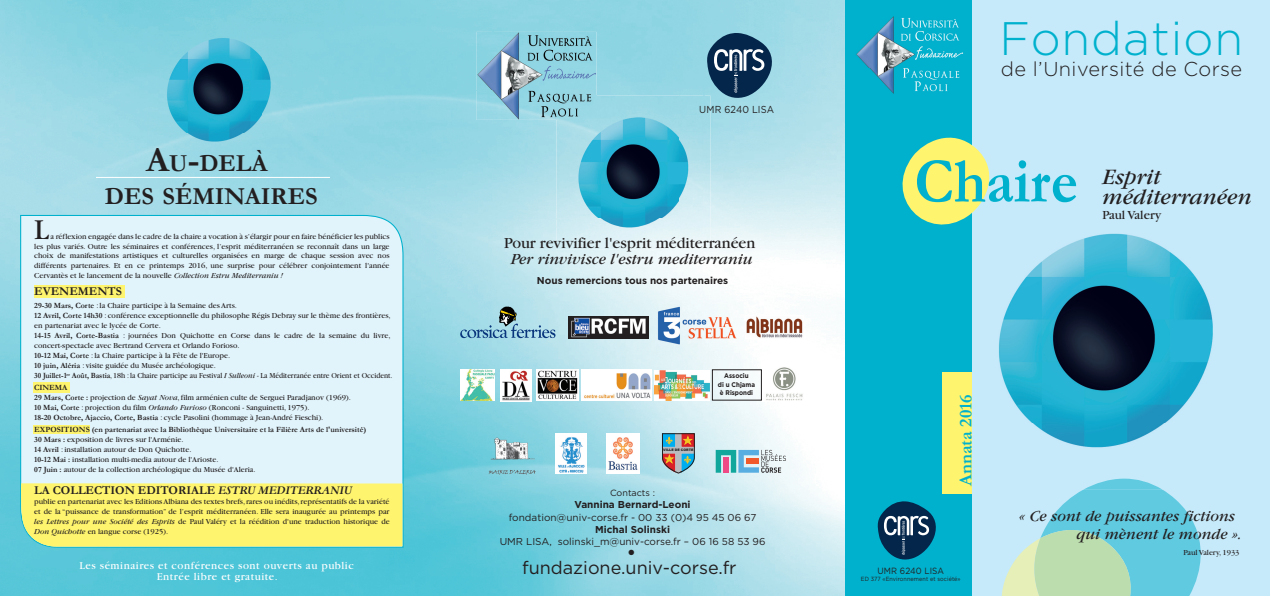
<style>
.page{position:relative;width:1270px;height:596px;background:#fff}
.page>*{position:absolute;margin:0;border:0;box-sizing:border-box;transform-origin:0 0}
.t1{font:700 64.1px "Garamond";color:#00b1cd;scale:.91 1}
.t2{font:300 46.9px "Gotham";letter-spacing:.02em;color:#00b1cd}
.t3{font:30px "Garamond";color:#231f20}
.t4{font:700 24.5px/33px "Garamond";color:#231f20;text-align:center}
.t5{font:italic 22.9px/20px "Garamond";color:#231f20}
.t6{font:300 20px "Gotham";letter-spacing:.02em;color:#231f20}
.t7{font:18px "Gotham";color:#231f20}
.t8{font:700 18px "Garamond";color:#00b1cd}
.t9{font:16px/16px "Garamond";color:#231f20;text-align:center}
.t10{font:italic 16px/18.3px "Garamond";color:#231f20}
.t11{font:12.9px "Garamond";color:#231f20}
.t12{font:700 12px "Garamond";color:#231f20}
.t13{font:11px/11px "Garamond";letter-spacing:.05em;color:#fff;text-align:center}
.t14{font:10.1px "Gotham";letter-spacing:.015em;color:#231f20;scale:.92 1}
.t15{font:10px/12px "Gotham";color:#231f20;text-align:center}
.t16{font:700 10px "Gotham";color:#231f20}
.t17{font:9px "Gotham";color:#231f20;scale:.92 1}
.t18{font:9px "Gotham";color:#231f20}
.t19{font:8px/10px "Garamond";color:#231f20}
.t20{font:700 6.8px/8.5px "Gotham";color:#231f20;text-align:center;scale:.91 1}
.t21{font:6px "Gotham";letter-spacing:.015em;color:#231f20;scale:.92 1}
.t22{font:900 3.3px "Arial";color:#231f20}
.s1{font-size:35px}
.s2{font-style:italic}
.s3{font-weight:700}
</style>
<div class="page">
<img style="left:0;top:142px;width:352px;height:453px">
<img style="left:352px;top:482px;width:493px;height:113px">
<img style="left:352px;top:0;width:141px;height:482px">
<img style="left:529px;top:341px;width:276px;height:141px">
<img style="left:528px;top:227px;width:141px;height:114px">
<img style="left:705px;top:0;width:35px;height:227px">
<div style="left:564px;top:0;width:141px;height:96px;background:#90d5e3"></div>
<div style="left:20px;top:214px;width:384px;height:334px;background:#e1f4fc"></div>
<div style="left:971px;top:0;width:299px;height:595px;background:#c6eafa"></div>
<div style="left:845px;top:0;width:126px;height:595px;background:#00b1cd"></div>
<img style="left:856px;top:16px;width:107px;height:78px">
<img style="left:476px;top:32px;width:90px;height:88px">
<img style="left:566px;top:32px;width:30px;height:64px">
<svg style="left:1002px;top:489px;width:199px;height:106px"></svg>
<img style="left:971px;top:233px;width:242px;height:256px">
<img style="left:1083px;top:478px;width:80px;height:11px">
<img style="left:147px;top:18px;width:144px;height:144px">
<img style="left:556px;top:96px;width:154px;height:153px">
<img style="left:556px;top:96px;width:40px;height:24px">
<svg style="left:902px;top:127px;width:98px;height:117px"></svg>
<div style="left:942px;top:372px;width:29px;height:121px;background:#fff46d"></div>
<hr style="left:96px;top:177px;width:234px;height:1px;background:#fff">
<svg style="left:877px;top:501px;width:59px;height:59px"></svg>
<svg style="left:706px;top:32px;width:68px;height:67px;background:#4b718b"></svg>
<img style="left:656px;top:304px;width:84px;height:42px">
<img style="left:745px;top:315px;width:58px;height:23px">
<svg style="left:460px;top:306px;width:95px;height:32px;background:#91becd"></svg>
<img style="left:581px;top:370px;width:70px;height:30px">
<img style="left:536px;top:370px;width:42px;height:30px">
<img style="left:502px;top:369px;width:29px;height:32px">
<img style="left:568px;top:316px;width:80px;height:22px">
<div style="left:35px;top:285px;width:90px;height:12px;background:#fff46d"></div>
<div style="left:33px;top:382px;width:37px;height:10px;background:#fff46d"></div>
<img style="left:556px;top:433px;width:30px;height:40px">
<img style="left:606px;top:433px;width:34px;height:40px">
<div style="left:33px;top:425px;width:57px;height:9px;background:#fff46d"></div>
<div style="left:20px;top:483px;width:382px;height:63px;background:#fff46d"></div>
<img style="left:761px;top:361px;width:44px;height:40px">
<svg style="left:662px;top:433px;width:32px;height:40px"></svg>
<img style="left:655px;top:370px;width:54px;height:30px">
<svg style="left:716px;top:449px;width:70px;height:23px;background:#9ebbc5"></svg>
<img style="left:484px;top:428px;width:58px;height:56px">
<div style="left:712px;top:369px;width:50px;height:31px;border:1px solid #231f20"></div>
<img style="left:461px;top:369px;width:33px;height:31px">
<svg style="left:629px;top:549px;width:5px;height:6px"></svg>
<p class="t4" style="left:105px;top:147px;width:214px"><span class="s1">A</span>U<span class="s1">-</span>DELÀ<br>DES SÉMINAIRES</p>
<p class="t3" style="left:34px;top:214px;width:16px">L</p>
<p class="t19" style="left:34px;top:232px;width:357px;line-height:9.6px;text-align:justify;text-indent:16px">a réflexion engagée dans le cadre de la chaire a vocation à s’élargir pour en faire bénéficier les publics les plus variés. Outre les séminaires et conférences, l’esprit méditerranéen se reconnaît dans un large choix de manifestations artistiques et culturelles organisées en marge de chaque session avec nos différents partenaires. Et en ce printemps 2016, une surprise pour célébrer conjointement l'année Cervantès et le lancement de la nouvelle <span class="s2">Collection Estru Mediterraniu !</span></p>
<p class="t12" style="left:34px;top:284px;width:89px">EVENEMENTS</p>
<p class="t19" style="left:34px;top:300px;width:360px"><span class="s3">29-30 Mars, Corte</span> : la Chaire participe à la Semaine des Arts.<br><span class="s3">12 Avril, Corte 14h30</span> : conférence exceptionnelle du philosophe Régis Debray sur le thème des frontières, en partenariat avec le lycée de Corte.<br><span class="s3">14-15 Avril, Corte-Bastia</span> : journées Don Quichotte en Corse dans le cadre de la semaine du livre, concert-spectacle avec Bertrand Cervera et Orlando Forioso.<br><span class="s3">10-12 Mai, Corte</span> : la Chaire participe à la Fête de l'Europe.<br><span class="s3">10 juin, Aléria</span> : visite guidée du Musée archéologique.<br><span class="s3">30 Juillet-1</span><sup>er</sup> <span class="s3">Août, Bastia</span>, 18h : la Chaire participe au Festival <span class="s2">I Sulleoni</span> - La Méditerranée entre Orient et Occident.</p>
<p class="t19" style="left:34px;top:382px;width:318px"><span class="s3">CINEMA<br>29 Mars, Corte :</span> projection de <span class="s2">Sayat Nova</span>, film arménien culte de Serguei Paradjanov (1969).<br><span class="s3">10 Mai, Corte</span> : projection du film <span class="s2">Orlando Furioso</span> (Ronconi - Sanguinetti, 1975).<br><span class="s3">18-20 Octobre, Ajaccio, Corte, Bastia</span> : cycle Pasolini (hommage à Jean-André Fieschi).</p>
<p class="t19" style="left:34px;top:424px;width:334px"><span class="s3">EXPOSITIONS (en partenariat avec la Bibliothèque Universitaire et la Filière Arts de l'université)<br>30 Mars :</span> exposition de livres sur l'Arménie.<br><span class="s3">14 Avril</span> : installation autour de Don Quichotte.<br><span class="s3">10-12 Mai :</span> installation multi-media autour de l'Arioste.<br><span class="s3">07 Juin :</span> autour de la collection archéologique du Musée d'Aleria.</p>
<p class="t12" style="left:34px;top:483px;width:319px">LA COLLECTION EDITORIALE <span class="s2">ESTRU MEDITERRANIU</span></p>
<p class="t19" style="left:34px;top:496px;width:357px;text-align:justify">publie en partenariat avec les Editions Albiana des textes brefs, rares ou inédits, représentatifs de la variété et de la “puissance de transformation” de l’esprit méditerranéen. Elle sera inaugurée au printemps par <span class="s2">les Lettres pour une Société des Esprits</span> de Paul Valéry et la réédition d'une traduction historique de <span class="s2">Don Quichotte</span> en langue corse (1925).</p>
<p class="t13" style="left:80px;top:560px;width:276px">Les séminaires et conférences sont ouverts au public<br>Entrée libre et gratuite.</p>
<p class="t14" style="left:699px;top:103px;width:83px">UMR 6240 LISA</p>
<p class="t9" style="left:504px;top:234px;width:253px">Pour revivifier l'esprit méditerranéen<br><span class="s2">Per rinvivisce l'estru mediterraniu</span></p>
<p class="t16" style="left:537px;top:274px;width:193px">Nous remercions tous nos partenaires</p>
<p class="t22" style="left:663px;top:447px;width:32px">VILLE DE CORTE</p>
<p class="t20" style="left:718px;top:371px;width:42px">Associu<br>di u Chjama è Rispondi</p>
<p class="t18" style="left:610px;top:487px;width:47px">Contacts :</p>
<p class="t15" style="left:500px;top:498px;width:267px"><span class="s3">Vannina Bernard-Leoni<br></span>fondation@univ-corse.fr - 00 33 (0)4 95 45 06 67<br><span class="s3">Michal Solinski<br></span>UMR LISA, solinski_m@univ-corse.fr – 06 16 58 53 96</p>
<p class="t7" style="left:522px;top:555px;width:216px">fundazione.univ-corse.fr</p>
<p class="t2" style="left:1000px;top:9px;width:245px">Fondation</p>
<p class="t6" style="left:1001px;top:56px;width:243px">de l’Université de Corse</p>
<p class="t1" style="left:914px;top:146px;width:181px">Chaire</p>
<p class="t5" style="left:1102px;top:167px;width:151px">Esprit méditerranéen</p>
<p class="t11" style="left:1102px;top:208px;width:60px">Paul Valery</p>
<p class="t8" style="left:956px;top:485px;width:93px;rotate:-90deg">Annata 2016</p>
<p class="t17" style="left:877px;top:564px;width:74px">UMR 6240 LISA</p>
<p class="t21" style="left:861px;top:574px;width:110px">ED 377 «Environnement et société»</p>
<p class="t10" style="left:1076px;top:506px;width:167px;text-indent:-57px">« Ce sont de puissantes fictions qui mènent le monde ».</p>
<p class="t19" style="left:1183px;top:547px;width:58px">Paul Valery, 1933</p>
</div>
